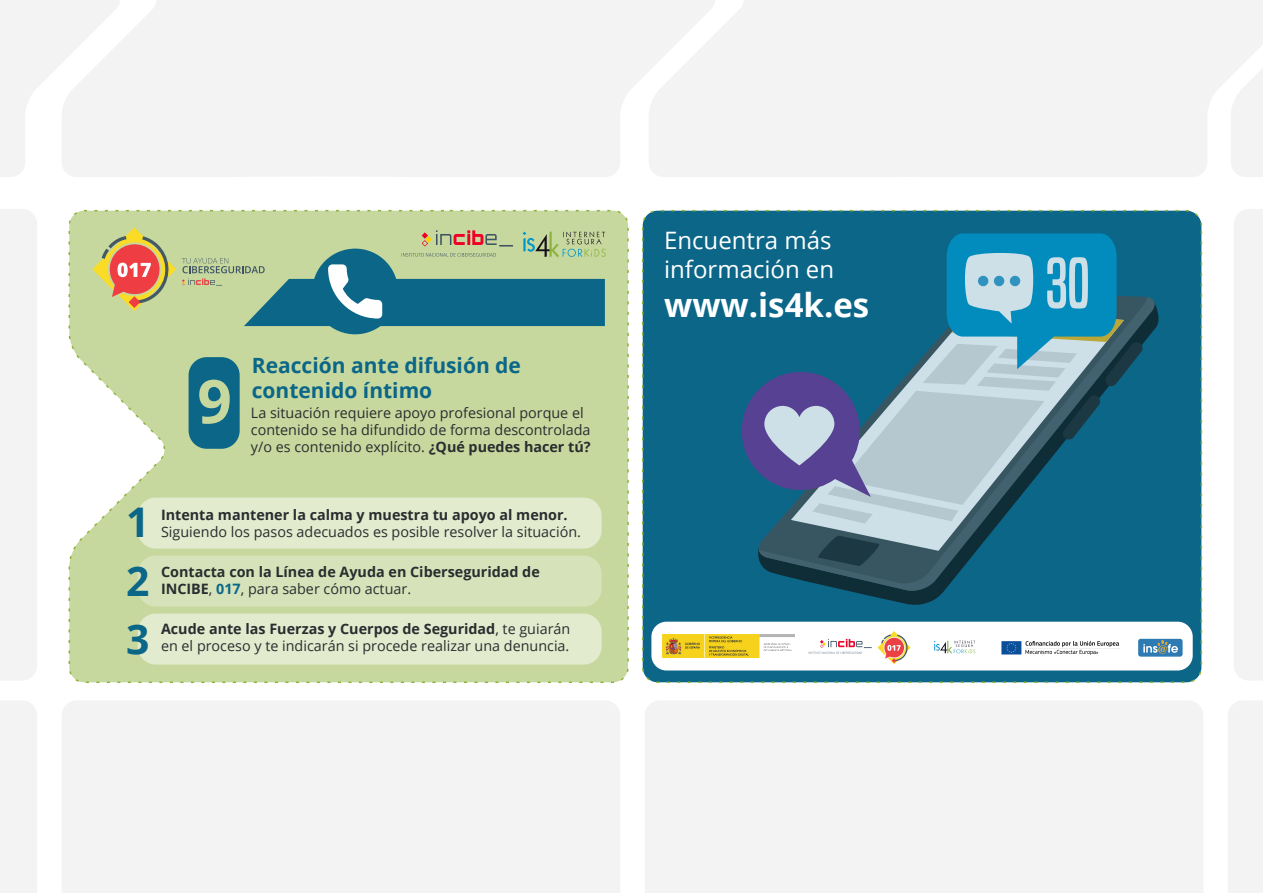
<style>
.page{position:relative;width:1263px;height:893px;background:#fff}
.page>*{position:absolute;margin:0;border:0;box-sizing:border-box;transform-origin:0 0}
.t1{font:700 40.95px/58.5px "Open Sans";color:#0b6688;text-align:justify}
.t2{font:700 33px "Open Sans";color:#fff}
.t3{font:24px/28.8px "Open Sans";color:#fff}
.t4{font:700 21px/25.2px "Open Sans";color:#0b6688}
.t5{font:14.4px/17.2px "Open Sans";color:#292d2f}
.t6{font:700 14.4px/17.2px "Open Sans";color:#292d2f}
.s1{font-weight:700}
.s2{font-weight:400}
.s3{color:#0b6688}
</style>
<div class="page">
<div style="left:75px;top:209px;width:554px;height:475px;background:#c6d89e"></div>
<div style="left:643px;top:211px;width:558px;height:471px;background:#0b6688;border-radius:15px"></div>
<svg style="left:189px;top:357px;width:51px;height:92px;background:#37818d"></svg>
<div style="left:138px;top:498px;width:464px;height:51px;background:#e2ebce;border-radius:18px"></div>
<div style="left:138px;top:556px;width:464px;height:51px;background:#d6e3ba;border-radius:18px"></div>
<div style="left:138px;top:614px;width:464px;height:51px;background:#e2ebce;border-radius:18px"></div>
<div style="left:176px;top:0;width:473px;height:177px;background:#f3f3f3"></div>
<div style="left:649px;top:0;width:582px;height:177px;background:#f3f3f3"></div>
<svg style="left:1231px;top:0;width:31px;height:177px"></svg>
<div style="left:1234px;top:209px;width:28px;height:471px;background:#f3f3f3"></div>
<div style="left:0;top:701px;width:37px;height:192px;background:#f3f3f3"></div>
<div style="left:62px;top:701px;width:558px;height:192px;background:#f3f3f3"></div>
<div style="left:645px;top:701px;width:558px;height:192px;background:#f3f3f3"></div>
<div style="left:1228px;top:701px;width:34px;height:192px;background:#f3f3f3"></div>
<div style="left:642px;top:210px;width:560px;height:473px;border:2px dashed #8eb23e;border-radius:15px"></div>
<div style="left:312px;top:249px;width:86px;height:85px;background:#0b6688;border-radius:50%"></div>
<svg style="left:853px;top:592px;width:90px;height:13px"></svg>
<svg style="left:759px;top:297px;width:398px;height:295px"></svg>
<svg style="left:815px;top:551px;width:67px;height:16px"></svg>
<svg style="left:791px;top:524px;width:333px;height:27px"></svg>
<svg style="left:742px;top:233px;width:401px;height:291px"></svg>
<div style="left:651px;top:622px;width:542px;height:48px;background:#fff;border-radius:15px"></div>
<svg style="left:0;top:0;width:176px;height:680px"></svg>
<svg style="left:182px;top:230px;width:424px;height:96px;background:#77a594"></svg>
<img style="left:1001px;top:640px;width:119px;height:15px">
<img style="left:663px;top:634px;width:124px;height:23px">
<svg style="left:934px;top:640px;width:42px;height:14px"></svg>
<svg style="left:787px;top:631px;width:124px;height:33px"></svg>
<img style="left:1138px;top:638px;width:45px;height:19px">
<h2 class="t4" style="left:252px;top:352px;width:271px">Reacción ante difusión de contenido íntimo</h2>
<p class="t5" style="left:251px;top:404px;width:341px">La situación requiere apoyo profesional porque el contenido se ha difundido de forma descontrolada y/o es contenido explícito. <span class="s1">¿Qué puedes hacer tú?</span></p>
<h1 class="t1" style="left:126px;top:492px;width:25px">1<br>2<br>3</h1>
<p class="t5" style="left:161px;top:506px;width:421px"><span class="s1">Intenta mantener la calma y muestra tu apoyo al menor.<br></span>Siguiendo los pasos adecuados es posible resolver la situación.</p>
<p class="t6" style="left:161px;top:563px;width:380px">Contacta con la Línea de Ayuda en Ciberseguridad de<br>INCIBE<span class="s2">,</span> <span class="s3">017</span><span class="s2">, para saber cómo actuar.</span></p>
<p class="t5" style="left:161px;top:619px;width:411px"><span class="s1">Acude ante las Fuerzas y Cuerpos de Seguridad</span>, te guiarán en el proceso y te indicarán si procede realizar una denuncia.</p>
<p class="t3" style="left:664px;top:225px;width:172px">Encuentra más información en</p>
<p class="t2" style="left:664px;top:282px;width:207px">www.is4k.es</p>
</div>
